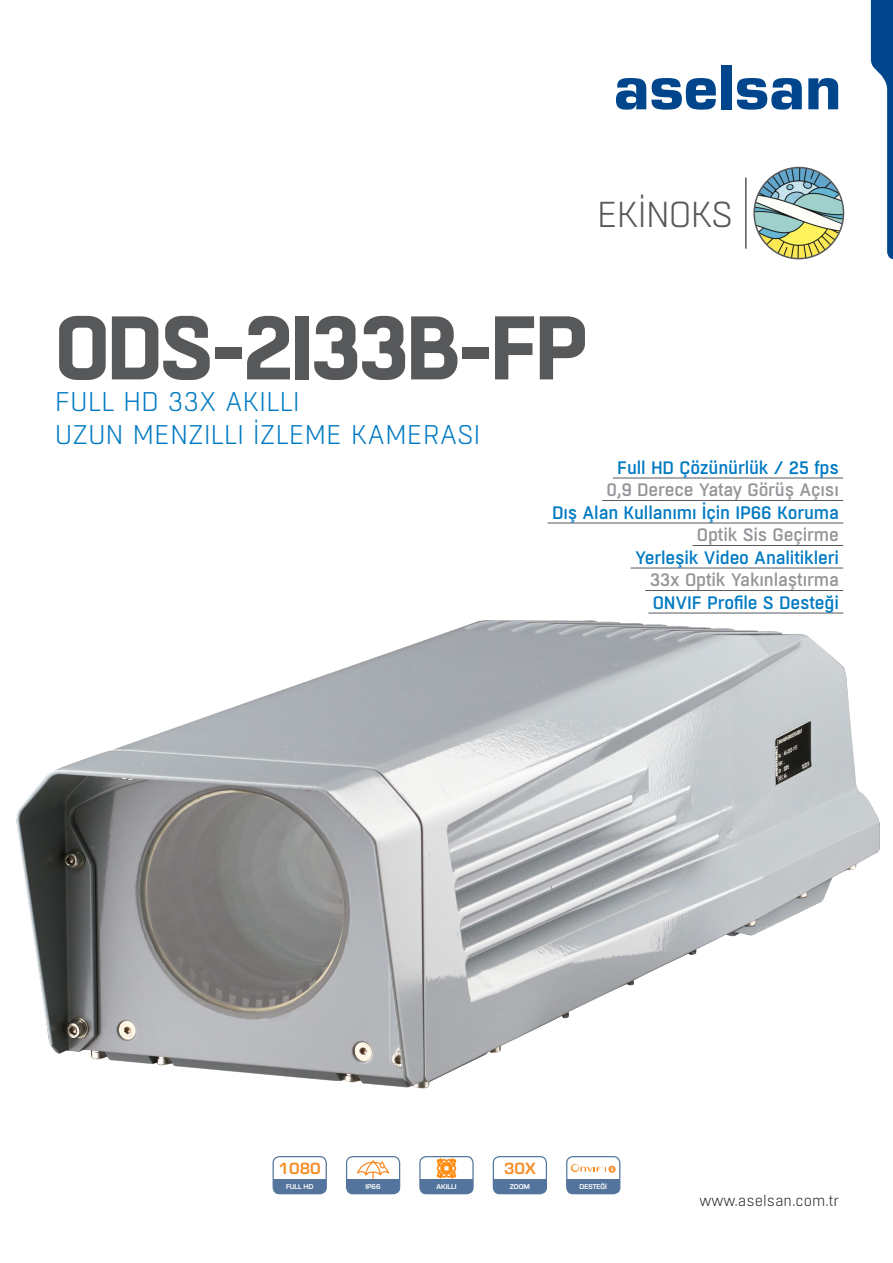
<style>
.page{position:relative;width:893px;height:1263px;background:#fff}
.page>*{position:absolute;margin:0;border:0;box-sizing:border-box;transform-origin:0 0}
.t1{font:700 90px "Boxed";letter-spacing:-.04em;color:#57585a}
.t2{font:300 36px "Boxed";letter-spacing:-.04em;color:#57585a}
.t3{font:300 27px "Boxed";letter-spacing:-.005em;color:#007ac2}
.t4{font:500 18px "Boxed";letter-spacing:-.01em;color:#007ac2}
.t5{font:500 18px "Boxed";letter-spacing:-.01em;color:#939598}
.baslik{font:700 16.8px "Eurostile";color:#f68d28}
.t6{font:300 15px "Boxed";color:#231f20}
.baslik-2{font:700 7.2px "Eurostile";color:#fff}
</style>
<div class="page">
<svg style="left:616px;top:78px;width:100px;height:32px"></svg>
<div style="left:721px;top:65px;width:10px;height:44px;background:#01468c"></div>
<svg style="left:737px;top:78px;width:65px;height:32px"></svg>
<svg style="left:808px;top:78px;width:30px;height:31px"></svg>
<svg style="left:871px;top:0;width:22px;height:259px"></svg>
<hr style="left:613px;top:478px;width:230px;height:1px;background:#57585a">
<hr style="left:602px;top:500px;width:241px;height:1px;background:#57585a">
<hr style="left:548px;top:523px;width:295px;height:1px;background:#57585a">
<hr style="left:692px;top:545px;width:151px;height:1px;background:#57585a">
<hr style="left:631px;top:568px;width:212px;height:1px;background:#57585a">
<hr style="left:645px;top:590px;width:198px;height:1px;background:#57585a">
<hr style="left:648px;top:613px;width:195px;height:1px;background:#57585a">
<hr style="left:745px;top:178px;width:2px;height:71px;background:#57585a">
<img style="left:756px;top:168px;width:87px;height:91px">
<div style="left:753px;top:167px;width:91px;height:92px;border:2px solid #57585a;border-radius:50%"></div>
<div style="left:273px;top:1179px;width:53px;height:14px;background:#53749c"></div>
<div style="left:273px;top:1156px;width:54px;height:38px;border:1px solid #53749c;border-radius:6px"></div>
<div style="left:567px;top:1179px;width:53px;height:14px;background:#53749c"></div>
<div style="left:566px;top:1156px;width:54px;height:38px;border:1px solid #53749c;border-radius:6px"></div>
<svg style="left:571px;top:1164px;width:45px;height:9px"></svg>
<div style="left:420px;top:1179px;width:53px;height:14px;background:#53749c"></div>
<div style="left:419px;top:1156px;width:55px;height:38px;border:1px solid #53749c;border-radius:6px"></div>
<svg style="left:437px;top:1159px;width:19px;height:19px"></svg>
<div style="left:493px;top:1179px;width:53px;height:14px;background:#53749c"></div>
<div style="left:493px;top:1156px;width:54px;height:38px;border:1px solid #53749c;border-radius:6px"></div>
<svg style="left:357px;top:1160px;width:33px;height:19px"></svg>
<div style="left:347px;top:1179px;width:53px;height:14px;background:#53749c"></div>
<div style="left:346px;top:1156px;width:54px;height:38px;border:1px solid #53749c;border-radius:6px"></div>
<img style="left:16px;top:621px;width:863px;height:467px">
<p class="t2" style="left:597px;top:192px;width:138px">EKİNOKS</p>
<p class="t1" style="left:55px;top:287px;width:536px">ODS-2I33B-FP</p>
<p class="t3" style="left:55px;top:385px;width:246px">FULL HD 33X AKILLI</p>
<p class="t3" style="left:55px;top:418px;width:427px">UZUN MENZILLI İZLEME KAMERASI</p>
<p class="t4" style="left:617px;top:456px;width:223px">Full HD Çözünürlük / 25 fps</p>
<p class="t5" style="left:607px;top:479px;width:234px">0,9 Derece Yatay Görüş Açısı</p>
<p class="t4" style="left:552px;top:501px;width:288px">Dış Alan Kullanımı İçin IP66 Koruma</p>
<p class="t5" style="left:697px;top:524px;width:143px">Optik Sis Geçirme</p>
<p class="t4" style="left:635px;top:546px;width:205px">Yerleşik Video Analitikleri</p>
<p class="t5" style="left:650px;top:569px;width:191px">33x Optik Yakınlaştırma</p>
<p class="t4" style="left:653px;top:591px;width:188px">ONVIF Profile S Desteği</p>
<p class="baslik" style="left:279px;top:1159px;width:44px">1080</p>
<p class="baslik-2" style="left:286px;top:1182px;width:29px">FULL HD</p>
<p class="baslik-2" style="left:436px;top:1182px;width:22px">AKILLI</p>
<p class="baslik-2" style="left:510px;top:1182px;width:22px">ZOOM</p>
<p class="baslik-2" style="left:580px;top:1182px;width:29px">DESTEĞİ</p>
<p class="baslik" style="left:504px;top:1159px;width:33px">30X</p>
<p class="baslik-2" style="left:365px;top:1182px;width:17px">IP66</p>
<p class="t6" style="left:700px;top:1191px;width:141px">www.aselsan.com.tr</p>
</div>
